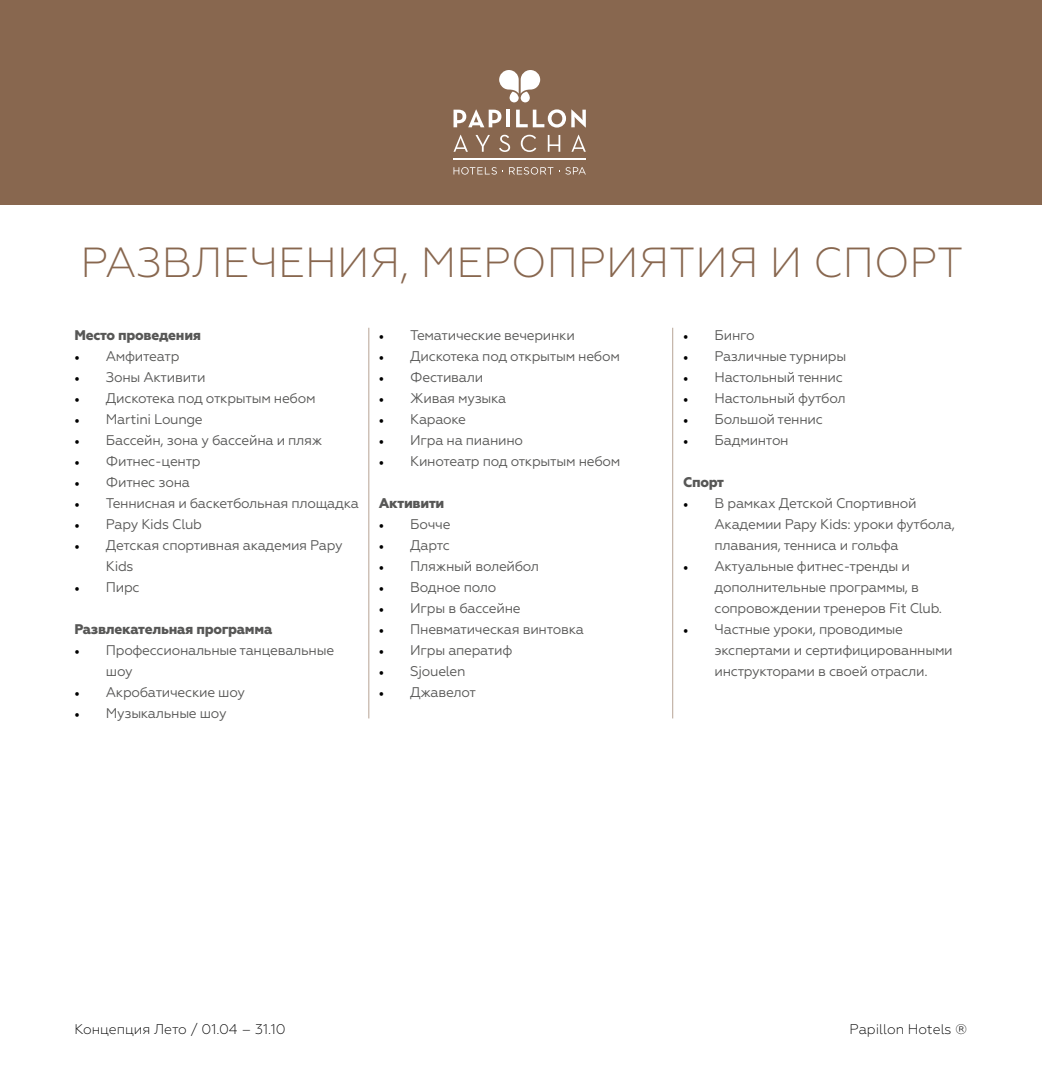
<style>
.page{position:relative;width:1042px;height:1091px;background:#fff}
.page>*{position:absolute;margin:0;border:0;box-sizing:border-box;transform-origin:0 0}
.t1{font:300 42px "Geometria";color:#88674f}
.t2{font:14px/21px "Geometria";letter-spacing:-.02em;color:#575756}
.t3{font:800 14px "Geometria";letter-spacing:-.02em;color:#575756}
.t4{font:300 14px "Geometria";color:#000}
.s1{font-family:"Minion Pro";color:#000}
</style>
<div class="page">
<div style="left:0;top:0;width:1042px;height:205px;background:#88674f"></div>
<hr style="left:368px;top:327px;width:1px;height:391px;background:#b7a495">
<hr style="left:672px;top:327px;width:1px;height:391px;background:#b7a495">
<svg style="left:453px;top:135px;width:15px;height:17px"></svg>
<svg style="left:475px;top:135px;width:15px;height:17px"></svg>
<svg style="left:499px;top:135px;width:11px;height:17px"></svg>
<svg style="left:521px;top:135px;width:15px;height:17px"></svg>
<svg style="left:548px;top:135px;width:12px;height:17px"></svg>
<svg style="left:571px;top:135px;width:15px;height:17px"></svg>
<hr style="left:453px;top:158px;width:133px;height:2px;background:#fff">
<svg style="left:453px;top:167px;width:50px;height:7px"></svg>
<svg style="left:509px;top:167px;width:44px;height:7px"></svg>
<svg style="left:559px;top:167px;width:27px;height:7px"></svg>
<svg style="left:499px;top:70px;width:41px;height:32px"></svg>
<svg style="left:453px;top:109px;width:48px;height:18px"></svg>
<hr style="left:506px;top:110px;width:4px;height:17px;background:#fff">
<svg style="left:516px;top:109px;width:70px;height:18px"></svg>
<h1 class="t1" style="left:80px;top:238px;width:884px">РАЗВЛЕЧЕНИЯ, МЕРОПРИЯТИЯ И СПОРТ</h1>
<p class="t3" style="left:74px;top:327px;width:128px">Место проведения</p>
<p class="t2" style="left:74px;top:345px;width:107px"><span class="s1">•</span> Амфитеатр</p>
<p class="t2" style="left:74px;top:366px;width:133px"><span class="s1">•</span> Зоны Активити</p>
<p class="t2" style="left:74px;top:387px;width:243px"><span class="s1">•</span> Дискотека под открытым небом</p>
<p class="t2" style="left:74px;top:408px;width:130px"><span class="s1">•</span> Martini Lounge</p>
<p class="t2" style="left:74px;top:429px;width:249px"><span class="s1">•</span> Бассейн, зона у бассейна и пляж</p>
<p class="t2" style="left:74px;top:450px;width:128px"><span class="s1">•</span> Фитнес-центр</p>
<p class="t2" style="left:74px;top:471px;width:117px"><span class="s1">•</span> Фитнес зона</p>
<p class="t2" style="left:74px;top:492px;width:286px"><span class="s1">•</span> Теннисная и баскетбольная площадка</p>
<p class="t2" style="left:74px;top:513px;width:129px"><span class="s1">•</span> Papy Kids Club</p>
<p class="t2" style="left:106px;top:534px;width:238px;text-indent:-32px"><span class="s1">•</span> Детская спортивная академия Papy<br>Kids</p>
<p class="t2" style="left:74px;top:576px;width:67px"><span class="s1">•</span> Пирс</p>
<p class="t3" style="left:74px;top:621px;width:199px">Развлекательная программа</p>
<p class="t2" style="left:106px;top:639px;width:230px;text-indent:-32px"><span class="s1">•</span> Профессиональные танцевальные шоу</p>
<p class="t2" style="left:74px;top:681px;width:172px"><span class="s1">•</span> Акробатические шоу</p>
<p class="t2" style="left:74px;top:702px;width:154px"><span class="s1">•</span> Музыкальные шоу</p>
<p class="t2" style="left:379px;top:324px;width:198px"><span class="s1">•</span> Тематические вечеринки</p>
<p class="t2" style="left:379px;top:345px;width:243px"><span class="s1">•</span> Дискотека под открытым небом</p>
<p class="t2" style="left:379px;top:366px;width:106px"><span class="s1">•</span> Фестивали</p>
<p class="t2" style="left:379px;top:387px;width:129px"><span class="s1">•</span> Живая музыка</p>
<p class="t2" style="left:379px;top:408px;width:89px"><span class="s1">•</span> Караоке</p>
<p class="t2" style="left:379px;top:429px;width:146px"><span class="s1">•</span> Игра на пианино</p>
<p class="t2" style="left:379px;top:450px;width:243px"><span class="s1">•</span> Кинотеатр под открытым небом</p>
<p class="t3" style="left:379px;top:495px;width:67px">Активити</p>
<p class="t2" style="left:379px;top:513px;width:73px"><span class="s1">•</span> Бочче</p>
<p class="t2" style="left:379px;top:534px;width:73px"><span class="s1">•</span> Дартс</p>
<p class="t2" style="left:379px;top:555px;width:162px"><span class="s1">•</span> Пляжный волейбол</p>
<p class="t2" style="left:379px;top:576px;width:119px"><span class="s1">•</span> Водное поло</p>
<p class="t2" style="left:379px;top:597px;width:143px"><span class="s1">•</span> Игры в бассейне</p>
<p class="t2" style="left:379px;top:618px;width:207px"><span class="s1">•</span> Пневматическая винтовка</p>
<p class="t2" style="left:379px;top:639px;width:135px"><span class="s1">•</span> Игры аператиф</p>
<p class="t2" style="left:379px;top:660px;width:88px"><span class="s1">•</span> Sjouelen</p>
<p class="t2" style="left:379px;top:681px;width:99px"><span class="s1">•</span> Джавелот</p>
<p class="t2" style="left:683px;top:324px;width:73px"><span class="s1">•</span> Бинго</p>
<p class="t2" style="left:683px;top:345px;width:165px"><span class="s1">•</span> Различные турниры</p>
<p class="t2" style="left:683px;top:366px;width:161px"><span class="s1">•</span> Настольный теннис</p>
<p class="t2" style="left:683px;top:387px;width:164px"><span class="s1">•</span> Настольный футбол</p>
<p class="t2" style="left:683px;top:408px;width:141px"><span class="s1">•</span> Большой теннис</p>
<p class="t2" style="left:683px;top:429px;width:107px"><span class="s1">•</span> Бадминтон</p>
<p class="t3" style="left:683px;top:474px;width:42px">Спорт</p>
<p class="t2" style="left:714px;top:492px;width:242px;text-indent:-32px"><span class="s1">•</span> В рамках Детской Спортивной<br>Академии Papy Kids: уроки футбола, плавания, тенниса и гольфа</p>
<p class="t2" style="left:714px;top:555px;width:229px;text-indent:-32px"><span class="s1">•</span> Актуальные фитнес-тренды и дополнительные программы, в сопровождении тренеров Fit Club.</p>
<p class="t2" style="left:714px;top:618px;width:240px;text-indent:-32px"><span class="s1">•</span> Частные уроки, проводимые экспертами и сертифицированными инструкторами в своей отрасли.</p>
<p class="t4" style="left:74px;top:1021px;width:213px">Концепция Лето / 01.04 – 31.10</p>
<p class="t4" style="left:849px;top:1021px;width:119px">Papillon Hotels ®</p>
</div>
